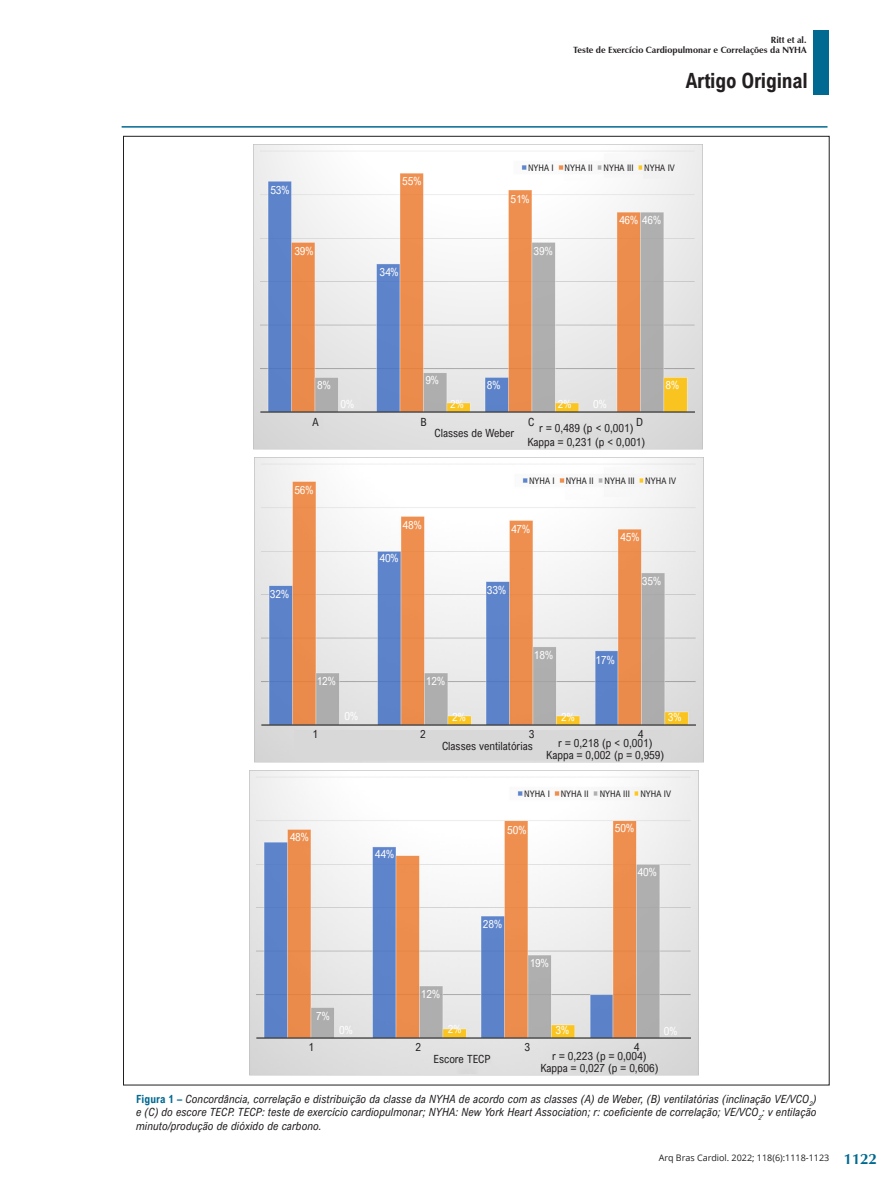
<style>
.page{position:relative;width:893px;height:1191px;background:#fff}
.page>*{position:absolute;margin:0;border:0;box-sizing:border-box;transform-origin:0 0}
.t1{font:700 21px "Arial Nova Cond";letter-spacing:-.01em;color:#231f20}
.t2{font:700 15px "Zapf Humanist 601 BT";color:#006991}
._05_LEGENDA_TABELA{font:italic 11.25px/13.5px "Arial Nova Cond";letter-spacing:.01em;color:#231f20;text-align:justify}
._02_TEXTO_TABELA_BAS{font:11.25px "Arial Nova Cond";color:#231f20}
._02_TEXTO_TABELA_BAS-2{font:11.25px "Arial Nova Cond";color:#fff}
._02_TEXTO_TABELA_BAS-3{font:9px "Arial Nova Cond";color:#231f20}
.t3{font:700 9px/10.8px "Zapf Humanist 601 BT";color:#231f20;text-align:right}
.t4{font:9px "Open Sans";color:#231f20}
.s1{font-weight:700;font-style:normal;color:#006991}
</style>
<div class="page">
<hr style="left:122px;top:126px;width:705px;height:2px;background:#006991">
<div style="left:813px;top:30px;width:16px;height:64px;background:#006991"></div>
<img style="left:253px;top:145px;width:449px;height:305px">
<img style="left:254px;top:457px;width:449px;height:306px">
<img style="left:249px;top:771px;width:449px;height:305px">
<p class="t3" style="left:573px;top:34px;width:235px">Ritt et al.<br>Teste de Exercício Cardiopulmonar e Correlações da NYHA</p>
<h1 class="t1" style="left:686px;top:67px;width:124px">Artigo Original</h1>
<p class="_02_TEXTO_TABELA_BAS-2" style="left:270px;top:183px;width:21px">53%</p>
<p class="_02_TEXTO_TABELA_BAS-2" style="left:402px;top:174px;width:21px">55%</p>
<p class="_02_TEXTO_TABELA_BAS-3" style="left:528px;top:162px;width:27px">NYHA I</p>
<p class="_02_TEXTO_TABELA_BAS-3" style="left:565px;top:162px;width:29px">NYHA II</p>
<p class="_02_TEXTO_TABELA_BAS-3" style="left:603px;top:162px;width:32px">NYHA III</p>
<p class="_02_TEXTO_TABELA_BAS-3" style="left:644px;top:162px;width:32px">NYHA IV</p>
<p class="_02_TEXTO_TABELA_BAS-2" style="left:510px;top:192px;width:21px">51%</p>
<p class="_02_TEXTO_TABELA_BAS-2" style="left:619px;top:213px;width:44px">46% 46%</p>
<p class="_02_TEXTO_TABELA_BAS-2" style="left:294px;top:244px;width:21px">39%</p>
<p class="_02_TEXTO_TABELA_BAS-2" style="left:534px;top:244px;width:21px">39%</p>
<p class="_02_TEXTO_TABELA_BAS-2" style="left:379px;top:265px;width:21px">34%</p>
<p class="_02_TEXTO_TABELA_BAS-2" style="left:425px;top:373px;width:15px">9%</p>
<p class="_02_TEXTO_TABELA_BAS-2" style="left:317px;top:378px;width:15px">8%</p>
<p class="_02_TEXTO_TABELA_BAS-2" style="left:487px;top:378px;width:15px">8%</p>
<p class="_02_TEXTO_TABELA_BAS-2" style="left:665px;top:378px;width:15px">8%</p>
<p class="_02_TEXTO_TABELA_BAS-2" style="left:340px;top:397px;width:15px">0%</p>
<p class="_02_TEXTO_TABELA_BAS" style="left:312px;top:415px;width:8px">A</p>
<p class="_02_TEXTO_TABELA_BAS" style="left:420px;top:415px;width:8px">B</p>
<p class="_02_TEXTO_TABELA_BAS-2" style="left:450px;top:397px;width:15px">2%</p>
<p class="_02_TEXTO_TABELA_BAS-2" style="left:558px;top:397px;width:15px">2%</p>
<p class="_02_TEXTO_TABELA_BAS-2" style="left:593px;top:397px;width:15px">0%</p>
<p class="_02_TEXTO_TABELA_BAS" style="left:528px;top:415px;width:8px">C</p>
<p class="_02_TEXTO_TABELA_BAS" style="left:636px;top:415px;width:8px">D</p>
<p class="_02_TEXTO_TABELA_BAS" style="left:434px;top:426px;width:81px">Classes de Weber</p>
<p class="_02_TEXTO_TABELA_BAS" style="left:539px;top:421px;width:96px">r = 0,489 (p &lt; 0,001)</p>
<p class="_02_TEXTO_TABELA_BAS" style="left:527px;top:435px;width:120px">Kappa = 0,231 (p &lt; 0,001)</p>
<p class="_02_TEXTO_TABELA_BAS-2" style="left:294px;top:482px;width:21px">56%</p>
<p class="_02_TEXTO_TABELA_BAS-2" style="left:270px;top:586px;width:21px">32%</p>
<p class="_02_TEXTO_TABELA_BAS-2" style="left:403px;top:518px;width:21px">48%</p>
<p class="_02_TEXTO_TABELA_BAS-2" style="left:379px;top:551px;width:21px">40%</p>
<p class="_02_TEXTO_TABELA_BAS-3" style="left:529px;top:475px;width:27px">NYHA I</p>
<p class="_02_TEXTO_TABELA_BAS-3" style="left:566px;top:475px;width:29px">NYHA II</p>
<p class="_02_TEXTO_TABELA_BAS-3" style="left:605px;top:475px;width:32px">NYHA III</p>
<p class="_02_TEXTO_TABELA_BAS-3" style="left:645px;top:475px;width:32px">NYHA IV</p>
<p class="_02_TEXTO_TABELA_BAS-2" style="left:511px;top:522px;width:21px">47%</p>
<p class="_02_TEXTO_TABELA_BAS-2" style="left:487px;top:582px;width:21px">33%</p>
<p class="_02_TEXTO_TABELA_BAS-2" style="left:620px;top:529px;width:21px">45%</p>
<p class="_02_TEXTO_TABELA_BAS-2" style="left:642px;top:574px;width:21px">35%</p>
<p class="_02_TEXTO_TABELA_BAS-2" style="left:317px;top:674px;width:21px">12%</p>
<p class="_02_TEXTO_TABELA_BAS" style="left:312px;top:727px;width:7px">1</p>
<p class="_02_TEXTO_TABELA_BAS-2" style="left:345px;top:709px;width:15px">0%</p>
<p class="_02_TEXTO_TABELA_BAS-2" style="left:290px;top:830px;width:21px">48%</p>
<p class="_02_TEXTO_TABELA_BAS-2" style="left:375px;top:847px;width:21px">44%</p>
<p class="_02_TEXTO_TABELA_BAS-2" style="left:426px;top:674px;width:21px">12%</p>
<p class="_02_TEXTO_TABELA_BAS-2" style="left:452px;top:709px;width:15px">2%</p>
<p class="_02_TEXTO_TABELA_BAS-2" style="left:534px;top:648px;width:21px">18%</p>
<p class="_02_TEXTO_TABELA_BAS-2" style="left:561px;top:709px;width:15px">2%</p>
<p class="_02_TEXTO_TABELA_BAS-2" style="left:596px;top:653px;width:21px">17%</p>
<p class="_02_TEXTO_TABELA_BAS-2" style="left:668px;top:710px;width:15px">3%</p>
<p class="_02_TEXTO_TABELA_BAS" style="left:420px;top:727px;width:7px">2</p>
<p class="_02_TEXTO_TABELA_BAS" style="left:529px;top:727px;width:7px">3</p>
<p class="_02_TEXTO_TABELA_BAS" style="left:638px;top:727px;width:7px">4</p>
<p class="_02_TEXTO_TABELA_BAS" style="left:442px;top:739px;width:92px">Classes ventilatórias</p>
<p class="_02_TEXTO_TABELA_BAS" style="left:558px;top:736px;width:96px">r = 0,218 (p &lt; 0,001)</p>
<p class="_02_TEXTO_TABELA_BAS" style="left:546px;top:748px;width:120px">Kappa = 0,002 (p = 0,959)</p>
<p class="_02_TEXTO_TABELA_BAS-3" style="left:524px;top:788px;width:27px">NYHA I</p>
<p class="_02_TEXTO_TABELA_BAS-3" style="left:561px;top:788px;width:29px">NYHA II</p>
<p class="_02_TEXTO_TABELA_BAS-3" style="left:600px;top:788px;width:32px">NYHA III</p>
<p class="_02_TEXTO_TABELA_BAS-3" style="left:640px;top:788px;width:32px">NYHA IV</p>
<p class="_02_TEXTO_TABELA_BAS-2" style="left:507px;top:822px;width:21px">50%</p>
<p class="_02_TEXTO_TABELA_BAS-2" style="left:615px;top:821px;width:21px">50%</p>
<p class="_02_TEXTO_TABELA_BAS-2" style="left:637px;top:864px;width:21px">40%</p>
<p class="_02_TEXTO_TABELA_BAS-2" style="left:483px;top:917px;width:21px">28%</p>
<p class="_02_TEXTO_TABELA_BAS-2" style="left:316px;top:1008px;width:15px">7%</p>
<p class="_02_TEXTO_TABELA_BAS-2" style="left:339px;top:1022px;width:15px">0%</p>
<p class="_02_TEXTO_TABELA_BAS-2" style="left:421px;top:987px;width:21px">12%</p>
<p class="_02_TEXTO_TABELA_BAS" style="left:308px;top:1040px;width:7px">1</p>
<p class="_02_TEXTO_TABELA_BAS" style="left:415px;top:1040px;width:7px">2</p>
<p class="_02_TEXTO_TABELA_BAS-2" style="left:448px;top:1022px;width:15px">2%</p>
<p class="_02_TEXTO_TABELA_BAS" style="left:434px;top:1052px;width:59px">Escore TECP</p>
<p class="_02_TEXTO_TABELA_BAS-2" style="left:530px;top:956px;width:21px">19%</p>
<p class="_02_TEXTO_TABELA_BAS-2" style="left:556px;top:1023px;width:15px">3%</p>
<p class="_02_TEXTO_TABELA_BAS-2" style="left:664px;top:1023px;width:15px">0%</p>
<p class="_02_TEXTO_TABELA_BAS" style="left:524px;top:1040px;width:7px">3</p>
<p class="_02_TEXTO_TABELA_BAS" style="left:634px;top:1040px;width:7px">4</p>
<p class="_02_TEXTO_TABELA_BAS" style="left:552px;top:1049px;width:96px">r = 0,223 (p = 0,004)</p>
<p class="_02_TEXTO_TABELA_BAS" style="left:540px;top:1061px;width:120px">Kappa = 0,027 (p = 0,606)</p>
<p class="_05_LEGENDA_TABELA" style="left:136px;top:1091px;width:682px"><span class="s1">Figura 1 –</span> Concordância, correlação e distribuição da classe da NYHA de acordo com as classes (A) de Weber, (B) ventilatórias (inclinação VE/VCO<sub>2</sub>) e (C) do escore TECP. TECP: teste de exercício cardiopulmonar; NYHA: New York Heart Association; r: coeficiente de correlação; VE/VCO<sub>2</sub>: v entilação minuto/produção de dióxido de carbono.</p>
<p class="t4" style="left:659px;top:1152px;width:172px">Arq Bras Cardiol. 2022; 118(6):1118-1123</p>
<h2 class="t2" style="left:844px;top:1149px;width:34px">1122</h2>
</div>
